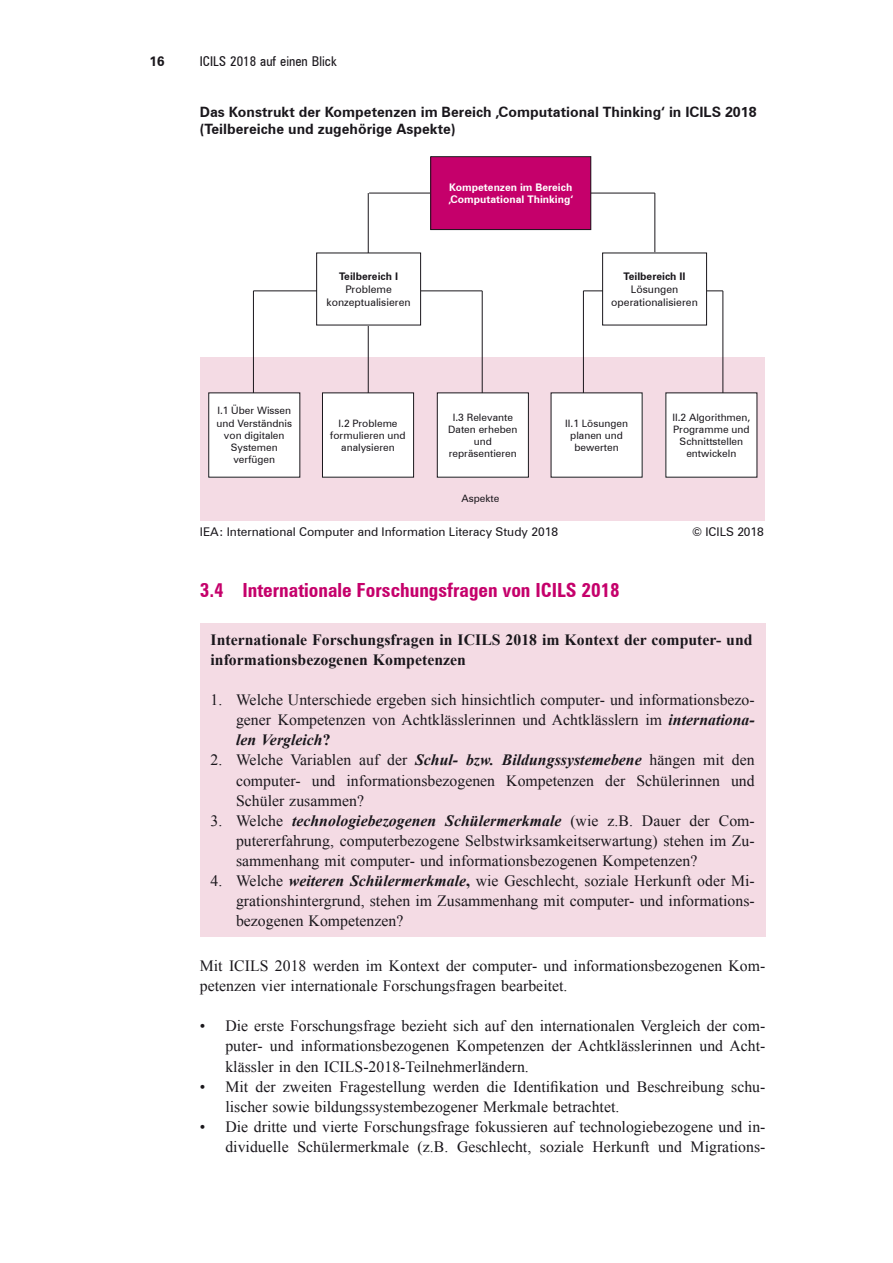
<style>
.page{position:relative;width:893px;height:1263px;background:#fff}
.page>*{position:absolute;margin:0;border:0;box-sizing:border-box;transform-origin:0 0}
.u2_145{font:700 condensed 19.5px "Zurich BT";color:#c5006b}
.Body_Zahl{font:15.75px/20.1px "Times New Roman";color:#1a171c;text-align:justify}
.body_135{font:15.75px/20.1px "Times New Roman";color:#1a171c}
.body_135-2{font:700 15.75px/20.1px "Times New Roman";color:#1a171c}
.Beschriftung_Abb{font:700 14.25px/16.5px "Zurich BT";color:#1a171c}
.t1{font:condensed 13.5px "Zurich BT";color:#1a171c}
.t2{font:700 13.5px "Zurich BT";color:#1a171c}
.t3{font:12px "Zurich BT";color:#1a171c}
.t4{font:10.5px/12.6px "Zurich BT";color:#1a171c;text-align:center}
.t5{font:700 10.5px "Zurich BT";color:#fff}
.t6{font:700 10.5px "Zurich BT";color:#1a171c}
.t7{font:10.2px/12.3px "Zurich BT";color:#1a171c;text-align:center}
.s1{font-weight:700;font-style:italic}
.s2{font-weight:700}
</style>
<div class="page">
<div style="left:201px;top:357px;width:564px;height:164px;background:#f4dbe4"></div>
<div style="left:209px;top:393px;width:91px;height:84px;background:#fff"></div>
<div style="left:322px;top:393px;width:92px;height:84px;background:#fff"></div>
<div style="left:322px;top:392px;width:92px;height:85px;border:1px solid #1a171c"></div>
<div style="left:437px;top:393px;width:91px;height:84px;background:#fff"></div>
<div style="left:437px;top:392px;width:92px;height:85px;border:1px solid #1a171c"></div>
<div style="left:551px;top:393px;width:91px;height:84px;background:#fff"></div>
<div style="left:666px;top:393px;width:91px;height:84px;background:#fff"></div>
<hr style="left:369px;top:193px;width:286px;height:1px;background:#1a171c">
<hr style="left:368px;top:193px;width:1px;height:200px;background:#1a171c">
<hr style="left:654px;top:193px;width:1px;height:59px;background:#1a171c">
<hr style="left:253px;top:290px;width:229px;height:1px;background:#1a171c">
<hr style="left:583px;top:290px;width:140px;height:1px;background:#1a171c">
<hr style="left:253px;top:291px;width:1px;height:102px;background:#1a171c">
<hr style="left:482px;top:291px;width:1px;height:102px;background:#1a171c">
<hr style="left:583px;top:291px;width:1px;height:102px;background:#1a171c">
<hr style="left:722px;top:291px;width:1px;height:102px;background:#1a171c">
<div style="left:317px;top:253px;width:104px;height:72px;background:#fff"></div>
<div style="left:316px;top:253px;width:105px;height:72px;border:1px solid #1a171c"></div>
<div style="left:431px;top:157px;width:160px;height:73px;background:#c5006b"></div>
<div style="left:430px;top:156px;width:161px;height:74px;border:1px solid #1a171c"></div>
<div style="left:603px;top:253px;width:104px;height:72px;background:#fff"></div>
<div style="left:602px;top:253px;width:105px;height:72px;border:1px solid #1a171c"></div>
<div style="left:200px;top:623px;width:565px;height:314px;background:#f4dbe4"></div>
<p class="t2" style="left:150px;top:53px;width:16px">16</p>
<p class="t1" style="left:200px;top:53px;width:138px">ICILS 2018 auf einen Blick</p>
<p class="Beschriftung_Abb" style="left:200px;top:104px;width:558px">Das Konstrukt der Kompetenzen im Bereich ‚Computational Thinking‘ in ICILS 2018 (Teilbereiche und zugehörige Aspekte)</p>
<p class="t6" style="left:339px;top:270px;width:60px">Teilbereich I</p>
<p class="t4" style="left:327px;top:283px;width:86px">Probleme konzeptualisieren</p>
<p class="t5" style="left:449px;top:181px;width:125px">Kompetenzen im Bereich</p>
<p class="t5" style="left:448px;top:193px;width:126px">‚Computational Thinking‘</p>
<p class="t6" style="left:624px;top:270px;width:63px">Teilbereich II</p>
<p class="t4" style="left:611px;top:283px;width:88px">Lösungen operationalisieren</p>
<p class="t7" style="left:216px;top:405px;width:77px">I.1 Über Wissen und Verständnis von digitalen<br>Systemen verfügen</p>
<p class="t7" style="left:330px;top:417px;width:77px">I.2 Probleme formulieren und analysieren</p>
<p class="t7" style="left:448px;top:411px;width:71px">I.3 Relevante<br>Daten erheben und repräsentieren</p>
<p class="t7" style="left:565px;top:417px;width:64px">II.1 Lösungen planen und bewerten</p>
<p class="t7" style="left:672px;top:411px;width:79px">II.2 Algorithmen,<br>Programme und<br>Schnittstellen entwickeln</p>
<p class="t7" style="left:462px;top:492px;width:39px">Aspekte</p>
<p class="t3" style="left:200px;top:524px;width:360px">IEA: International Computer and Information Literacy Study 2018</p>
<p class="t3" style="left:692px;top:524px;width:73px">© ICILS 2018</p>
<p class="u2_145" style="left:200px;top:579px;width:422px">3.4 Internationale Forschungsfragen von ICILS 2018</p>
<p class="body_135-2" style="left:210px;top:629px;width:544px">Internationale Forschungsfragen in ICILS 2018 im Kontext der computer- und informationsbezogenen Kompetenzen</p>
<p class="Body_Zahl" style="left:236px;top:689px;width:520px;text-indent:-26px">1. Welche Unterschiede ergeben sich hinsichtlich computer- und informationsbezo&shy;gener Kompetenzen von Achtklässlerinnen und Achtklässlern im <span class="s1">internationa&shy;len Vergleich</span><span class="s2">?</span></p>
<p class="Body_Zahl" style="left:236px;top:750px;width:520px;text-indent:-26px">2. Welche Variablen auf der <span class="s1">Schul- bzw. Bildungssystemebene</span> hängen mit den computer- und informationsbezogenen Kompetenzen der Schülerinnen und Schüler zusammen?</p>
<p class="Body_Zahl" style="left:236px;top:810px;width:519px;text-indent:-26px">3. Welche <span class="s1">technologiebezogenen Schülermerkmale</span> (wie z.B. Dauer der Com&shy;putererfahrung, computerbezogene Selbstwirksamkeitserwartung) stehen im Zu&shy;sammenhang mit computer- und informationsbezogenen Kompetenzen?</p>
<p class="Body_Zahl" style="left:236px;top:870px;width:520px;text-indent:-26px">4. Welche <span class="s1">weiteren Schülermerkmale</span><span class="s2">,</span> wie Geschlecht, soziale Herkunft oder Mi&shy;grationshintergrund, stehen im Zusammenhang mit computer- und informations&shy;bezogenen Kompetenzen?</p>
<p class="body_135" style="left:200px;top:955px;width:566px">Mit ICILS 2018 werden im Kontext der computer- und informationsbezogenen Kom&shy;petenzen vier internationale Forschungsfragen bearbeitet.</p>
<p class="Body_Zahl" style="left:225px;top:1016px;width:541px;text-indent:-26px">• Die erste Forschungsfrage bezieht sich auf den internationalen Vergleich der com&shy;puter- und informationsbezogenen Kompetenzen der Achtklässlerinnen und Acht&shy;klässler in den ICILS-2018-Teilnehmerländern.</p>
<p class="Body_Zahl" style="left:225px;top:1076px;width:541px;text-indent:-26px">• Mit der zweiten Fragestellung werden die Identifikation und Beschreibung schu&shy;lischer sowie bildungssystembezogener Merkmale betrachtet.</p>
<p class="Body_Zahl" style="left:200px;top:1116px;width:567px;text-align:right">• Die dritte und vierte Forschungsfrage fokussieren auf technologiebezogene und in&shy;dividuelle Schülermerkmale (z.B. Geschlecht, soziale Herkunft und Migrations-</p>
</div>
